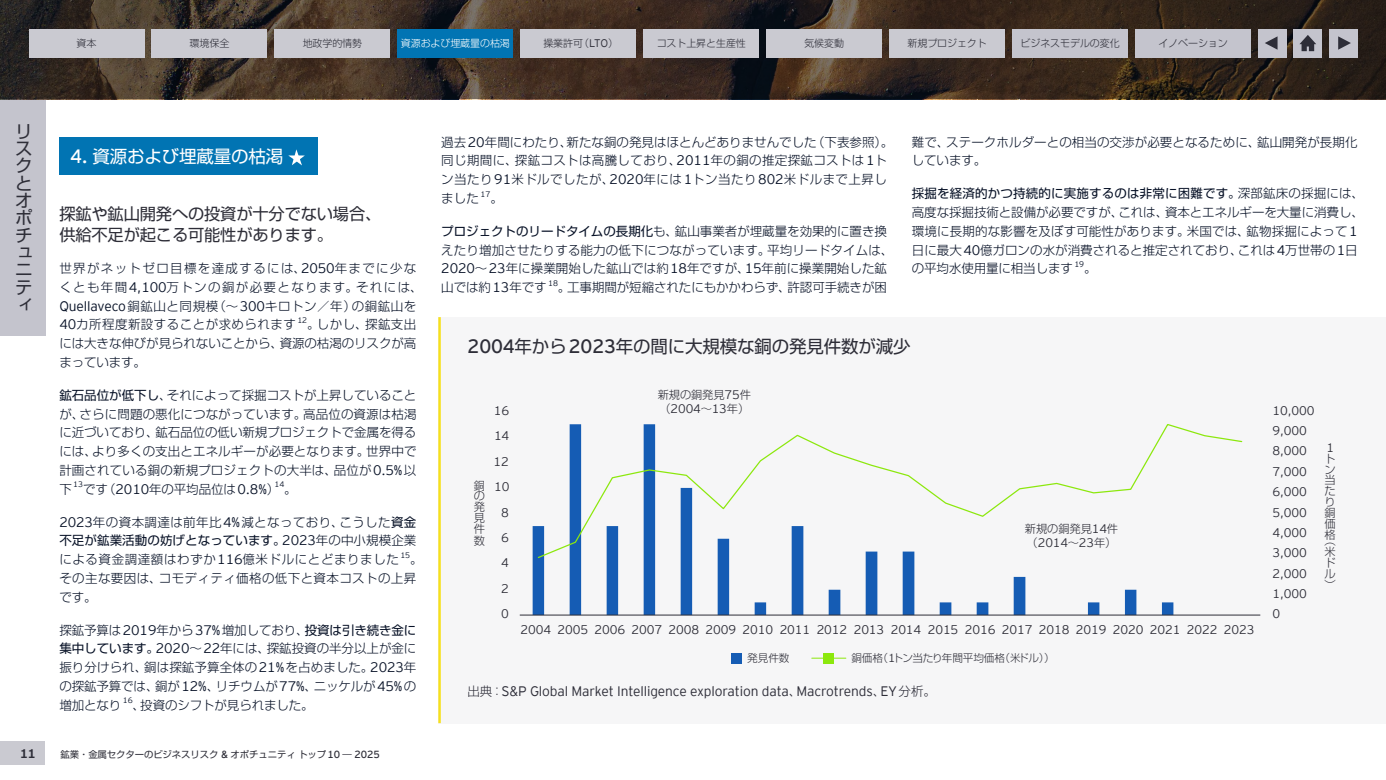
<style>
.page{position:relative;width:1386px;height:780px;background:#fff}
.page>*{position:absolute;margin:0;border:0;box-sizing:border-box;transform-origin:0 0}
.t1{font:17.5px/17.4px "Shin Go Pro";letter-spacing:-.01em;color:#2e2e38}
.t2{font:17.5px "Shin Go Pro";letter-spacing:-.01em;color:#fff}
.t3{font:16.25px/21.2px "Shin Go Pro";letter-spacing:-.01em;color:#2e2e38}
.t4{font:300 13.75px "EY Interstate";letter-spacing:-.01em;color:#2d2d38}
.t5{font:300 12.5px/18.8px "Shin Go Pro";letter-spacing:.005em;color:#081227;text-align:justify}
.t6{font:300 12.5px "EY Interstate";letter-spacing:-.01em;color:#2e2e38}
.t7{font:300 12.5px/18.8px "Shin Go Pro";letter-spacing:.025em;color:#081227}
.t8{font:300 12.5px/18.8px "Shin Go Pro";letter-spacing:.11em;color:#081227}
.t9{font:300 12.5px/18.8px "Shin Go Pro";letter-spacing:.03em;color:#081227}
.t10{font:700 12.5px "EY Interstate";color:#2e2e38}
.t11{font:300 12.38px "EY Interstate";letter-spacing:-.01em;color:#2e2e38}
.t12{font:300 11.25px/10.9px "Shin Go Pro";letter-spacing:-.01em;color:#2e2e38;text-align:justify}
.t13{font:300 10.62px "Shin Go Pro";letter-spacing:-.01em;color:#2e2e38}
.t14{font:300 10px "Shin Go Pro";letter-spacing:-.01em;color:#2e2e38}
.t15{font:300 10px "Shin Go Pro";letter-spacing:-.01em;color:#fff}
.t16{font:9.38px "Shin Go Pro";letter-spacing:-.01em;color:#2e2e38}
.t17{font:300 8px "EY Interstate";letter-spacing:-.01em;color:#081227}
.s1{font-family:"EY Interstate";font-size:11px}
.s2{font-family:"EY Interstate";font-size:19.25px}
.s3{font-family:"EY Interstate";font-size:13.75px}
.s4{font-weight:400}
.s5{font-family:"EY Interstate";font-size:12.38px}
.s6{font-family:"Shin Go Pro";font-size:11.25px}
.s7{font-family:"EY Interstate";font-size:11.75px}
.s8{font-family:"Shin Go Pro";font-size:12.5px}
.s9{font-family:"EY Interstate";font-size:10.25px}
</style>
<div class="page">
<div style="left:0;top:741px;width:45px;height:24px;background:#cacad1"></div>
<div style="left:438px;top:317px;width:947px;height:406px;background:#f6f6f7"></div>
<div style="left:731px;top:653px;width:10px;height:11px;background:#155cb4"></div>
<div style="left:823px;top:652px;width:11px;height:11px;background:#8ce80d"></div>
<hr style="left:811px;top:657px;width:35px;height:1px;background:#8ce80d">
<svg style="left:532px;top:526px;width:641px;height:88px"></svg>
<hr style="left:520px;top:614px;width:740px;height:1px;background:#2e2e38">
<svg style="left:537px;top:424px;width:706px;height:135px"></svg>
<svg style="left:0;top:0;width:1385px;height:99px;background:#3a2d23"></svg>
<div style="left:1258px;top:29px;width:28px;height:28px;background:#c4c4cd"></div>
<svg style="left:1265px;top:36px;width:12px;height:14px"></svg>
<div style="left:1329px;top:29px;width:28px;height:28px;background:#c4c4cd"></div>
<svg style="left:1338px;top:36px;width:12px;height:14px"></svg>
<div style="left:1293px;top:29px;width:29px;height:28px;background:#c4c4cd"></div>
<svg style="left:1299px;top:35px;width:17px;height:16px"></svg>
<div style="left:59px;top:137px;width:259px;height:38px;background:#0174b3"></div>
<svg style="left:288px;top:149px;width:17px;height:16px"></svg>
<div style="left:0;top:100px;width:45px;height:235px;background:#c4c4cd"></div>
<div style="left:29px;top:29px;width:115px;height:28px;background:#cacad1"></div>
<div style="left:520px;top:29px;width:116px;height:28px;background:#cacad1"></div>
<div style="left:152px;top:29px;width:115px;height:28px;background:#cacad1"></div>
<div style="left:643px;top:29px;width:116px;height:28px;background:#cacad1"></div>
<div style="left:274px;top:29px;width:116px;height:28px;background:#cacad1"></div>
<div style="left:766px;top:29px;width:116px;height:28px;background:#cacad1"></div>
<div style="left:889px;top:29px;width:116px;height:28px;background:#cacad1"></div>
<div style="left:397px;top:29px;width:116px;height:28px;background:#0174b3"></div>
<div style="left:1012px;top:29px;width:116px;height:28px;background:#c4c4cd"></div>
<div style="left:1135px;top:29px;width:115px;height:28px;background:#c4c4cd"></div>
<p class="t14" style="left:77px;top:34px;width:21px">資本</p>
<p class="t14" style="left:190px;top:34px;width:41px">環境保全</p>
<p class="t14" style="left:303px;top:34px;width:61px">地政学的情勢</p>
<p class="t15" style="left:401px;top:35px;width:110px">資源および埋蔵量の枯渇</p>
<p class="t14" style="left:543px;top:34px;width:76px">操業許可（<span class="s1">LTO</span>）</p>
<p class="t14" style="left:656px;top:35px;width:91px">コスト上昇と生産性</p>
<p class="t14" style="left:804px;top:35px;width:41px">気候変動</p>
<p class="t14" style="left:907px;top:35px;width:81px">新規プロジェクト</p>
<p class="t14" style="left:1020px;top:35px;width:101px">ビジネスモデルの変化</p>
<p class="t14" style="left:1158px;top:35px;width:71px">イノベーション</p>
<h1 class="t1" style="left:15px;top:120px;width:19px">リスクとオポチュニティ</h1>
<h1 class="t2" style="left:70px;top:142px;width:215px"><span class="s2">4.</span> 資源および埋蔵量の枯渇</h1>
<h2 class="t3" style="left:59px;top:201px;width:323px">探鉱や鉱山開発への投資が十分でない場合、供給不足が起こる可能性があります。</h2>
<p class="t8" style="left:59px;top:257px;width:365px">世界がネットゼロ目標を達成するには、<span class="s3">2050</span>年までに少なくとも年間<span class="s3">4,100</span>万トンの銅が必要となります。それには、<br><span class="s3">Quellaveco</span>銅鉱山と同規模（～<span class="s3">300</span>キロトン／年）の銅鉱山を<br><span class="s3">40</span>カ所程度新設することが求められます</p>
<p class="t17" style="left:297px;top:314px;width:11px">12</p>
<p class="t5" style="left:59px;top:313px;width:358px;text-indent:248px">。しかし、探鉱支出には大きな伸びが見られないことから、資源の枯渇のリスクが高まっています。</p>
<p class="t5" style="left:59px;top:384px;width:359px"><span class="s4">鉱石品位が低下し</span>、それによって採掘コストが上昇していることが、さらに問題の悪化につながっています。高品位の資源は枯渇に近づいており、鉱石品位の低い新規プロジェクトで金属を得るには、より多くの支出とエネルギーが必要となります。世界中で計画されている銅の新規プロジェクトの大半は、品位が<span class="s3">0.5%</span>以下</p>
<p class="t17" style="left:73px;top:479px;width:11px">13</p>
<p class="t5" style="left:83px;top:478px;width:215px">です（<span class="s3">2010</span>年の平均品位は<span class="s3">0.8%</span>）。</p>
<p class="t17" style="left:274px;top:479px;width:11px">14</p>
<p class="t5" style="left:59px;top:511px;width:358px"><span class="s3">2023</span>年の資本調達は前年比<span class="s3">4%</span>減となっており、こうした<span class="s4">資金不足が鉱業活動の妨げとなっています。</span><span class="s3">2023</span>年の中小規模企業による資金調達額はわずか<span class="s3">116</span>億米ドルにとどまりました</p>
<p class="t17" style="left:400px;top:549px;width:11px">15</p>
<p class="t9" style="left:59px;top:548px;width:365px;text-indent:351px">。その主な要因は、コモディティ価格の低下と資本コストの上昇です。</p>
<p class="t5" style="left:59px;top:619px;width:358px">探鉱予算は<span class="s3">2019</span>年から<span class="s3">37%</span>増加しており、<span class="s4">投資は引き続き金に集中しています。</span><span class="s3">2020</span>～<span class="s3">22</span>年には、探鉱投資の半分以上が金に振り分けられ、銅は探鉱予算全体の<span class="s3">21%</span>を占めました。<span class="s3">2023</span>年の探鉱予算では、銅が<span class="s3">12%</span>、リチウムが<span class="s3">77%</span>、ニッケルが<span class="s3">45%</span>の増加となり</p>
<p class="t17" style="left:123px;top:694px;width:11px">16</p>
<p class="t5" style="left:133px;top:694px;width:183px">、投資のシフトが見られました。</p>
<p class="t7" style="left:441px;top:131px;width:453px">過去<span class="s3">20</span>年間にわたり、新たな銅の発見はほとんどありませんでした（下表参照）。同じ期間に、探鉱コストは高騰しており、<span class="s3">2011</span>年の銅の推定探鉱コストは<span class="s3">1</span>トン当たり<span class="s3">91</span>米ドルでしたが、<span class="s3">2020</span>年には<span class="s3">1</span>トン当たり<span class="s3">802</span>米ドルまで上昇しました</p>
<p class="t17" style="left:480px;top:188px;width:11px">17</p>
<p class="t5" style="left:490px;top:187px;width:14px">。</p>
<p class="t5" style="left:441px;top:220px;width:453px;text-align:left"><span class="s4">プロジェクトのリードタイムの長期化</span>も、鉱山事業者が埋蔵量を効果的に置き換えたり増加させたりする能力の低下につながっています。平均リードタイムは、<span class="s3">2020</span>～<span class="s3">23</span>年に操業開始した鉱山では約<span class="s3">18</span>年ですが、<span class="s3">15</span>年前に操業開始した鉱山では約<span class="s3">13</span>年です</p>
<p class="t17" style="left:548px;top:277px;width:11px">18</p>
<p class="t5" style="left:558px;top:276px;width:330px">。工事期間が短縮されたにもかかわらず、許認可手続きが困</p>
<p class="t5" style="left:912px;top:131px;width:447px">難で、ステークホルダーとの相当の交渉が必要となるために、鉱山開発が長期化しています。</p>
<p class="t5" style="left:912px;top:183px;width:453px;text-align:left"><span class="s4">採掘を経済的かつ持続的に実施するのは非常に困難です。</span>深部鉱床の採掘には、高度な採掘技術と設備が必要ですが、これは、資本とエネルギーを大量に消費し、環境に長期的な影響を及ぼす可能性があります。米国では、鉱物採掘によって<span class="s3">1</span>日に最大<span class="s3">40</span>億ガロンの水が消費されると推定されており、これは<span class="s3">4</span>万世帯の<span class="s3">1</span>日の平均水使用量に相当します</p>
<p class="t17" style="left:1074px;top:259px;width:11px">19</p>
<p class="t5" style="left:1084px;top:258px;width:14px">。</p>
<h1 class="t1" style="left:467px;top:335px;width:444px"><span class="s2">2004</span>年から<span class="s2">2023</span>年の間に大規模な銅の発見件数が減少</h1>
<p class="t12" style="left:473px;top:478px;width:12px">銅の発見件数</p>
<p class="t6" style="left:494px;top:401px;width:17px">16</p>
<p class="t6" style="left:494px;top:427px;width:17px">14</p>
<p class="t6" style="left:493px;top:452px;width:17px">12</p>
<p class="t6" style="left:494px;top:478px;width:17px">10</p>
<p class="t6" style="left:501px;top:503px;width:9px">8</p>
<p class="t6" style="left:501px;top:528px;width:9px">6</p>
<p class="t6" style="left:501px;top:554px;width:9px">4</p>
<p class="t6" style="left:501px;top:579px;width:9px">2</p>
<p class="t6" style="left:501px;top:605px;width:9px">0</p>
<p class="t12" style="left:657px;top:388px;width:95px">新規の銅発見<span class="s5">75</span>件</p>
<p class="t11" style="left:659px;top:400px;width:91px"><span class="s6">（</span>2004<span class="s6">～</span>13<span class="s6">年）</span></p>
<p class="t12" style="left:1025px;top:522px;width:95px">新規の銅発見<span class="s5">14</span>件</p>
<p class="t11" style="left:1026px;top:534px;width:91px"><span class="s6">（</span>2014<span class="s6">～</span>23<span class="s6">年）</span></p>
<p class="t6" style="left:520px;top:620px;width:735px">2004 2005 2006 2007 2008 2009 2010 2011 2012 2013 2014 2015 2016 2017 2018 2019 2020 2021 2022 2023</p>
<p class="t13" style="left:747px;top:649px;width:44px">発見件数</p>
<p class="t13" style="left:851px;top:649px;width:205px">銅価格（<span class="s7">1</span>トン当たり年間平均価格（米ドル））</p>
<p class="t4" style="left:467px;top:681px;width:470px"><span class="s8">出典：</span>S&amp;P Global Market Intelligence exploration data<span class="s8">、</span>Macrotrends<span class="s8">、</span>EY<span class="s8">分析。</span></p>
<p class="t6" style="left:1272px;top:401px;width:43px">10,000</p>
<p class="t6" style="left:1272px;top:422px;width:36px">9,000</p>
<p class="t6" style="left:1272px;top:442px;width:36px">8,000</p>
<p class="t6" style="left:1272px;top:462px;width:36px">7,000</p>
<p class="t6" style="left:1272px;top:483px;width:36px">6,000</p>
<p class="t6" style="left:1272px;top:503px;width:36px">5,000</p>
<p class="t6" style="left:1272px;top:523px;width:36px">4,000</p>
<p class="t6" style="left:1272px;top:544px;width:36px">3,000</p>
<p class="t6" style="left:1272px;top:564px;width:36px">2,000</p>
<p class="t6" style="left:1272px;top:584px;width:36px">1,000</p>
<p class="t6" style="left:1272px;top:605px;width:9px">0</p>
<p class="t11" style="left:1326px;top:438px;width:8px">1</p>
<p class="t12" style="left:1324px;top:452px;width:12px;text-align:left">トン当たり銅価格</p>
<p class="t12" style="left:1324px;top:533px;width:12px">（米ドル）</p>
<p class="t10" style="left:20px;top:744px;width:17px">11</p>
<p class="t16" style="left:60px;top:746px;width:321px">鉱業・金属セクターのビジネスリスク <span class="s9">&amp;</span> オポチュニティトップ<span class="s9">10</span> ― <span class="s9">2025</span></p>
</div>
